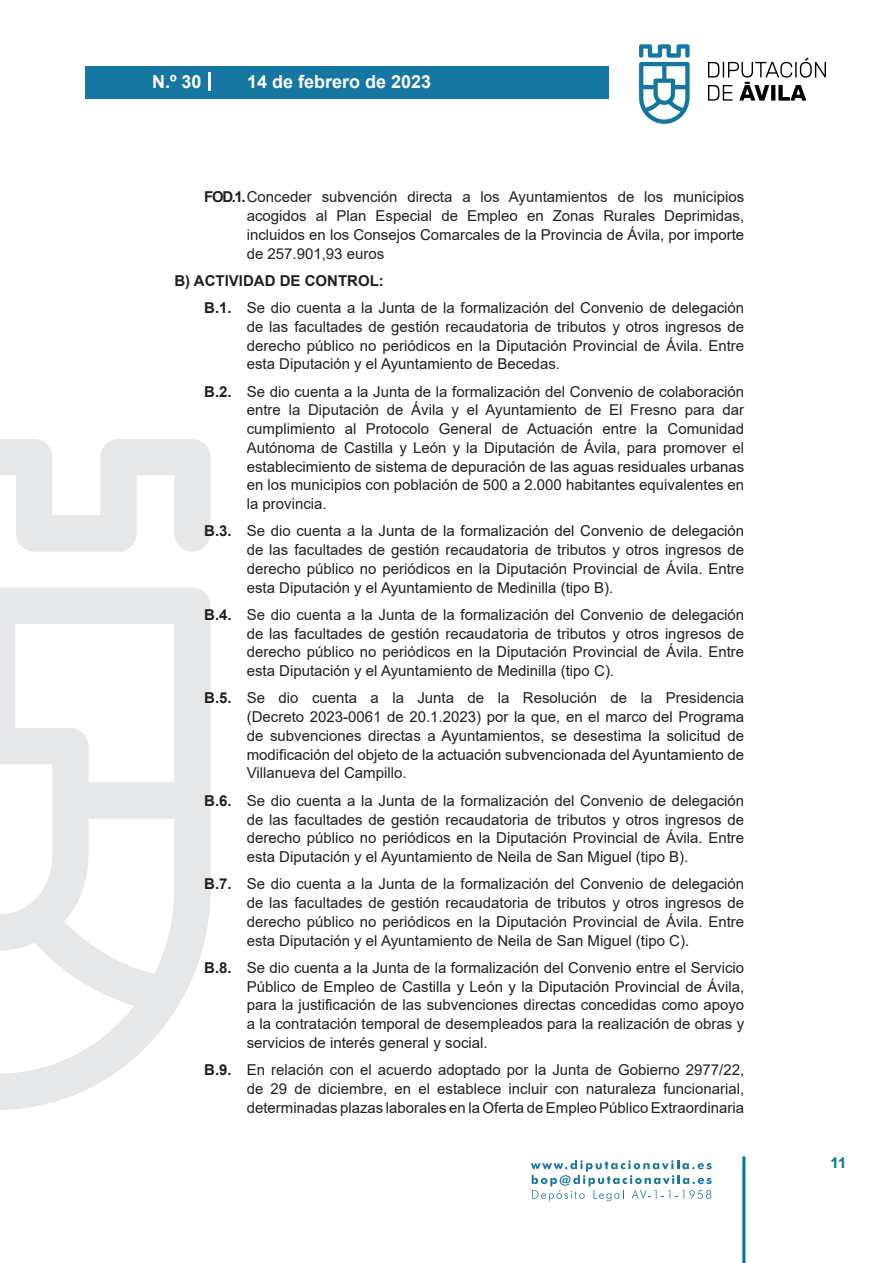
<style>
.page{position:relative;width:893px;height:1263px;background:#fff}
.page>*{position:absolute;margin:0;border:0;box-sizing:border-box;transform-origin:0 0}
.t1{font:700 18px "Arial";color:#fff}
.texto_normal{font:15px/18.8px "Arial";color:#231f20;text-align:justify}
.texto_normal-2{font:700 15px "Arial";color:#231f20}
.t2{font:700 15px "Arial";color:#04739f}
.s1{font-weight:700}
</style>
<div class="page">
<svg style="left:531px;top:1160px;width:181px;height:41px"></svg>
<div style="left:85px;top:66px;width:523px;height:33px;background:#1676a2"></div>
<svg style="left:639px;top:44px;width:51px;height:80px"></svg>
<svg style="left:708px;top:58px;width:118px;height:43px"></svg>
<hr style="left:742px;top:1156px;width:3px;height:107px;background:#04739f">
<svg style="left:208px;top:72px;width:2px;height:18px"></svg>
<svg style="left:0;top:439px;width:211px;height:671px"></svg>
<p class="t1" style="left:152px;top:69px;width:51px">N.º 30</p>
<p class="t1" style="left:247px;top:69px;width:186px">14 de febrero de 2023</p>
<p class="texto_normal" style="left:247px;top:188px;width:499px;text-indent:-43px"><span class="s1">FOD.1.</span>Conceder subvención directa a los Ayuntamientos de los municipios acogidos al Plan Especial de Empleo en Zonas Rurales Deprimidas, incluidos en los Consejos Comarcales de la Provincia de Ávila, por importe de 257.901,93 euros</p>
<p class="texto_normal-2" style="left:174px;top:270px;width:211px">B) ACTIVIDAD DE CONTROL:</p>
<p class="texto_normal" style="left:247px;top:298px;width:499px;text-indent:-43px"><span class="s1">B.1.</span> Se dio cuenta a la Junta de la formalización del Convenio de delegación de las facultades de gestión recaudatoria de tributos y otros ingresos de derecho público no periódicos en la Diputación Provincial de Ávila. Entre esta Diputación y el Ayuntamiento de Becedas.</p>
<p class="texto_normal" style="left:247px;top:382px;width:499px;text-indent:-43px"><span class="s1">B.2.</span> Se dio cuenta a la Junta de la formalización del Convenio de colaboración entre la Diputación de Ávila y el Ayuntamiento de El Fresno para dar cumplimiento al Protocolo General de Actuación entre la Comunidad Autónoma de Castilla y León y la Diputación de Ávila, para promover el establecimiento de sistema de depuración de las aguas residuales urbanas en los municipios con población de 500 a 2.000 habitantes equivalentes en la provincia.</p>
<p class="texto_normal" style="left:247px;top:522px;width:499px;text-indent:-43px"><span class="s1">B.3.</span> Se dio cuenta a la Junta de la formalización del Convenio de delegación de las facultades de gestión recaudatoria de tributos y otros ingresos de derecho público no periódicos en la Diputación Provincial de Ávila. Entre esta Diputación y el Ayuntamiento de Medinilla (tipo B).</p>
<p class="texto_normal" style="left:247px;top:605px;width:499px;text-indent:-43px"><span class="s1">B.4.</span> Se dio cuenta a la Junta de la formalización del Convenio de delegación de las facultades de gestión recaudatoria de tributos y otros ingresos de derecho público no periódicos en la Diputación Provincial de Ávila. Entre esta Diputación y el Ayuntamiento de Medinilla (tipo C).</p>
<p class="texto_normal" style="left:247px;top:689px;width:499px;text-indent:-43px"><span class="s1">B.5.</span> Se dio cuenta a la Junta de la Resolución de la Presidencia (Decreto 2023-0061 de 20.1.2023) por la que, en el marco del Programa de subvenciones directas a Ayuntamientos, se desestima la solicitud de modificación del objeto de la actuación subvencionada del Ayuntamiento de Villanueva del Campillo.</p>
<p class="texto_normal" style="left:247px;top:791px;width:499px;text-indent:-43px"><span class="s1">B.6.</span> Se dio cuenta a la Junta de la formalización del Convenio de delegación de las facultades de gestión recaudatoria de tributos y otros ingresos de derecho público no periódicos en la Diputación Provincial de Ávila. Entre esta Diputación y el Ayuntamiento de Neila de San Miguel (tipo B).</p>
<p class="texto_normal" style="left:247px;top:874px;width:499px;text-indent:-43px"><span class="s1">B.7.</span> Se dio cuenta a la Junta de la formalización del Convenio de delegación de las facultades de gestión recaudatoria de tributos y otros ingresos de derecho público no periódicos en la Diputación Provincial de Ávila. Entre esta Diputación y el Ayuntamiento de Neila de San Miguel (tipo C).</p>
<p class="texto_normal" style="left:247px;top:958px;width:499px;text-indent:-43px"><span class="s1">B.8.</span> Se dio cuenta a la Junta de la formalización del Convenio entre el Servicio Público de Empleo de Castilla y León y la Diputación Provincial de Ávila, para la justificación de las subvenciones directas concedidas como apoyo a la contratación temporal de desempleados para la realización de obras y servicios de interés general y social.</p>
<p class="texto_normal" style="left:247px;top:1060px;width:499px;text-indent:-43px"><span class="s1">B.9.</span> En relación con el acuerdo adoptado por la Junta de Gobierno 2977/22, de 29 de diciembre, en el establece incluir con naturaleza funcionarial, determinadas plazas laborales en la Oferta de Empleo Público Extraordinaria</p>
<p class="t2" style="left:831px;top:1152px;width:17px">11</p>
</div>
